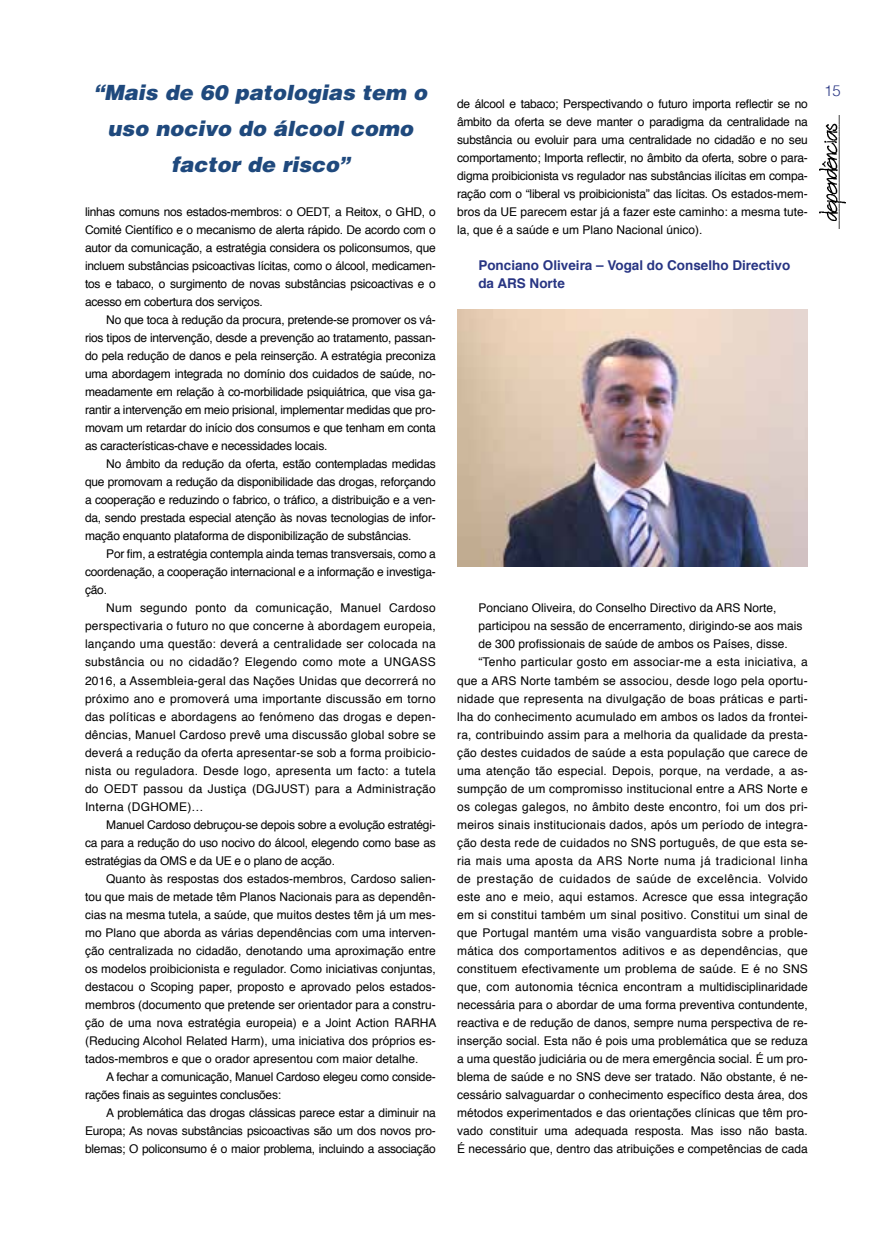
<style>
.page{position:relative;width:893px;height:1251px;background:#fff}
.page>*{position:absolute;margin:0;border:0;box-sizing:border-box;transform-origin:0 0}
.t1{font:italic 900 21px/36px "Helvetica LT Std";color:#1f497d;text-align:center}
.t2{font:300 15px "Helvetica";color:#283583}
.t3{font:700 13.5px/18px "Helvetica";color:#283583}
.t4{font:12px/18px "Helvetica";color:#000;text-align:justify}
.t5{font:12px "Helvetica";letter-spacing:.02em;color:#000}
.t6{font:12px "Helvetica";letter-spacing:.04em;color:#000}
.t7{font:12px/18px "Helvetica";letter-spacing:-.02em;color:#000}
</style>
<div class="page">
<img style="left:820px;top:115px;width:25px;height:113px">
<img style="left:457px;top:309px;width:351px;height:257px">
<h1 class="t1" style="left:94px;top:74px;width:335px">“Mais de 60 patologias tem o uso nocivo do álcool como factor de risco”</h1>
<p class="t4" style="left:85px;top:203px;width:352px">linhas comuns nos estados-membros: o OEDT, a Reitox, o GHD, o Comité Científico e o mecanismo de alerta rápido. De acordo com o autor da comunicação, a estratégia considera os policonsumos, que incluem substâncias psicoactivas lícitas, como o álcool, medicamen&shy;tos e tabaco, o surgimento de novas substâncias psicoactivas e o acesso em cobertura dos serviços.</p>
<p class="t4" style="left:85px;top:311px;width:352px;text-indent:21px">No que toca à redução da procura, pretende-se promover os vá&shy;rios tipos de intervenção, desde a prevenção ao tratamento, passan&shy;do pela redução de danos e pela reinserção. A estratégia preconiza uma abordagem integrada no domínio dos cuidados de saúde, no&shy;meadamente em relação à co-morbilidade psiquiátrica, que visa ga&shy;rantir a intervenção em meio prisional, implementar medidas que pro&shy;movam um retardar do início dos consumos e que tenham em conta as características-chave e necessidades locais.</p>
<p class="t4" style="left:85px;top:455px;width:352px;text-indent:21px">No âmbito da redução da oferta, estão contempladas medidas que promovam a redução da disponibilidade das drogas, reforçando a cooperação e reduzindo o fabrico, o tráfico, a distribuição e a ven&shy;da, sendo prestada especial atenção às novas tecnologias de infor&shy;mação enquanto plataforma de disponibilização de substâncias.</p>
<p class="t4" style="left:85px;top:545px;width:352px;text-indent:21px">Por fim, a estratégia contempla ainda temas transversais, como a coordenação, a cooperação internacional e a informação e investiga&shy;ção.</p>
<p class="t4" style="left:85px;top:599px;width:352px;text-indent:21px">Num segundo ponto da comunicação, Manuel Cardoso perspectivaria o futuro no que concerne à abordagem europeia, lançando uma questão: deverá a centralidade ser colocada na substância ou no cidadão? Elegendo como mote a UNGASS 2016, a Assembleia-geral das Nações Unidas que decorrerá no próximo ano e promoverá uma importante discussão em torno das políticas e abordagens ao fenómeno das drogas e depen&shy;dências, Manuel Cardoso prevê uma discussão global sobre se deverá a redução da oferta apresentar-se sob a forma proibicio&shy;nista ou reguladora. Desde logo, apresenta um facto: a tutela do OEDT passou da Justiça (DGJUST) para a Administração Interna (DGHOME)…</p>
<p class="t4" style="left:85px;top:815px;width:352px;text-indent:21px">Manuel Cardoso debruçou-se depois sobre a evolução estratégi&shy;ca para a redução do uso nocivo do álcool, elegendo como base as estratégias da OMS e da UE e o plano de acção.</p>
<p class="t4" style="left:85px;top:869px;width:353px;text-indent:21px">Quanto às respostas dos estados-membros, Cardoso salien&shy;tou que mais de metade têm Planos Nacionais para as dependên&shy;cias na mesma tutela, a saúde, que muitos destes têm já um mes&shy;mo Plano que aborda as várias dependências com uma interven&shy;ção centralizada no cidadão, denotando uma aproximação entre os modelos proibicionista e regulador. Como iniciativas conjuntas, destacou o Scoping paper, proposto e aprovado pelos estados&shy;membros (documento que pretende ser orientador para a constru&shy;ção de uma nova estratégia europeia) e a Joint Action RARHA (Reducing Alcohol Related Harm), uma iniciativa dos próprios es&shy;tados-membros e que o orador apresentou com maior detalhe.</p>
<p class="t7" style="left:85px;top:1067px;width:352px;text-indent:21px">A fechar a comunicação, Manuel Cardoso elegeu como conside&shy;rações finais as seguintes conclusões:</p>
<p class="t4" style="left:85px;top:1103px;width:352px;text-indent:21px">A problemática das drogas clássicas parece estar a diminuir na Europa; As novas substâncias psicoactivas são um dos novos pro&shy;blemas; O policonsumo é o maior problema, incluindo a associação</p>
<p class="t4" style="left:457px;top:95px;width:352px">de álcool e tabaco; Perspectivando o futuro importa reflectir se no âmbito da oferta se deve manter o paradigma da centralidade na substância ou evoluir para uma centralidade no cidadão e no seu comportamento; Importa reflectir, no âmbito da oferta, sobre o para&shy;digma proibicionista vs regulador nas substâncias ilícitas em compa&shy;ração com o “liberal vs proibicionista” das lícitas. Os estados-mem&shy;bros da UE parecem estar já a fazer este caminho: a mesma tute&shy;la, que é a saúde e um Plano Nacional único).</p>
<p class="t3" style="left:478px;top:256px;width:313px">Ponciano Oliveira – Vogal do Conselho Directivo da ARS Norte</p>
<p class="t2" style="left:824px;top:78px;width:18px">15</p>
<p class="t4" style="left:478px;top:599px;width:300px">Ponciano Oliveira, do Conselho Directivo da ARS Norte,</p>
<p class="t4" style="left:478px;top:617px;width:326px">participou na sessão de encerramento, dirigindo-se aos mais</p>
<p class="t4" style="left:478px;top:635px;width:311px">de 300 profissionais de saúde de ambos os Países, disse.</p>
<p class="t5" style="left:478px;top:653px;width:331px">“Tenho particular gosto em associar-me a esta iniciativa, a</p>
<p class="t5" style="left:457px;top:671px;width:352px">que a ARS Norte também se associou, desde logo pela oportu-</p>
<p class="t5" style="left:457px;top:689px;width:352px">nidade que representa na divulgação de boas práticas e parti-</p>
<p class="t5" style="left:457px;top:707px;width:352px">lha do conhecimento acumulado em ambos os lados da frontei-</p>
<p class="t5" style="left:457px;top:725px;width:352px">ra, contribuindo assim para a melhoria da qualidade da presta-</p>
<p class="t5" style="left:457px;top:743px;width:352px">ção destes cuidados de saúde a esta população que carece de</p>
<p class="t5" style="left:457px;top:761px;width:352px">uma atenção tão especial. Depois, porque, na verdade, a as-</p>
<p class="t5" style="left:457px;top:779px;width:352px">sumpção de um compromisso institucional entre a ARS Norte e</p>
<p class="t5" style="left:457px;top:797px;width:352px">os colegas galegos, no âmbito deste encontro, foi um dos pri-</p>
<p class="t5" style="left:457px;top:815px;width:352px">meiros sinais institucionais dados, após um período de integra-</p>
<p class="t5" style="left:457px;top:833px;width:352px">ção desta rede de cuidados no SNS português, de que esta se-</p>
<p class="t6" style="left:457px;top:851px;width:352px">ria mais uma aposta da ARS Norte numa já tradicional linha</p>
<p class="t6" style="left:457px;top:869px;width:352px">de prestação de cuidados de saúde de excelência. Volvido</p>
<p class="t5" style="left:457px;top:887px;width:352px">este ano e meio, aqui estamos. Acresce que essa integração</p>
<p class="t5" style="left:457px;top:905px;width:352px">em si constitui também um sinal positivo. Constitui um sinal de</p>
<p class="t5" style="left:457px;top:923px;width:352px">que Portugal mantém uma visão vanguardista sobre a proble-</p>
<p class="t5" style="left:457px;top:941px;width:352px">mática dos comportamentos aditivos e as dependências, que</p>
<p class="t5" style="left:457px;top:959px;width:352px">constituem efectivamente um problema de saúde. E é no SNS</p>
<p class="t5" style="left:457px;top:977px;width:352px">que, com autonomia técnica encontram a multidisciplinaridade</p>
<p class="t4" style="left:457px;top:995px;width:352px">necessária para o abordar de uma forma preventiva contundente,</p>
<p class="t4" style="left:457px;top:1013px;width:352px">reactiva e de redução de danos, sempre numa perspectiva de re-</p>
<p class="t4" style="left:457px;top:1031px;width:352px">inserção social. Esta não é pois uma problemática que se reduza</p>
<p class="t4" style="left:457px;top:1049px;width:352px">a uma questão judiciária ou de mera emergência social. É um pro-</p>
<p class="t4" style="left:457px;top:1067px;width:352px">blema de saúde e no SNS deve ser tratado. Não obstante, é ne-</p>
<p class="t4" style="left:457px;top:1085px;width:352px">cessário salvaguardar o conhecimento específico desta área, dos</p>
<p class="t4" style="left:457px;top:1103px;width:352px">métodos experimentados e das orientações clínicas que têm pro-</p>
<p class="t4" style="left:457px;top:1121px;width:352px">vado constituir uma adequada resposta. Mas isso não basta.</p>
<p class="t4" style="left:457px;top:1139px;width:352px">É necessário que, dentro das atribuições e competências de cada</p>
</div>
